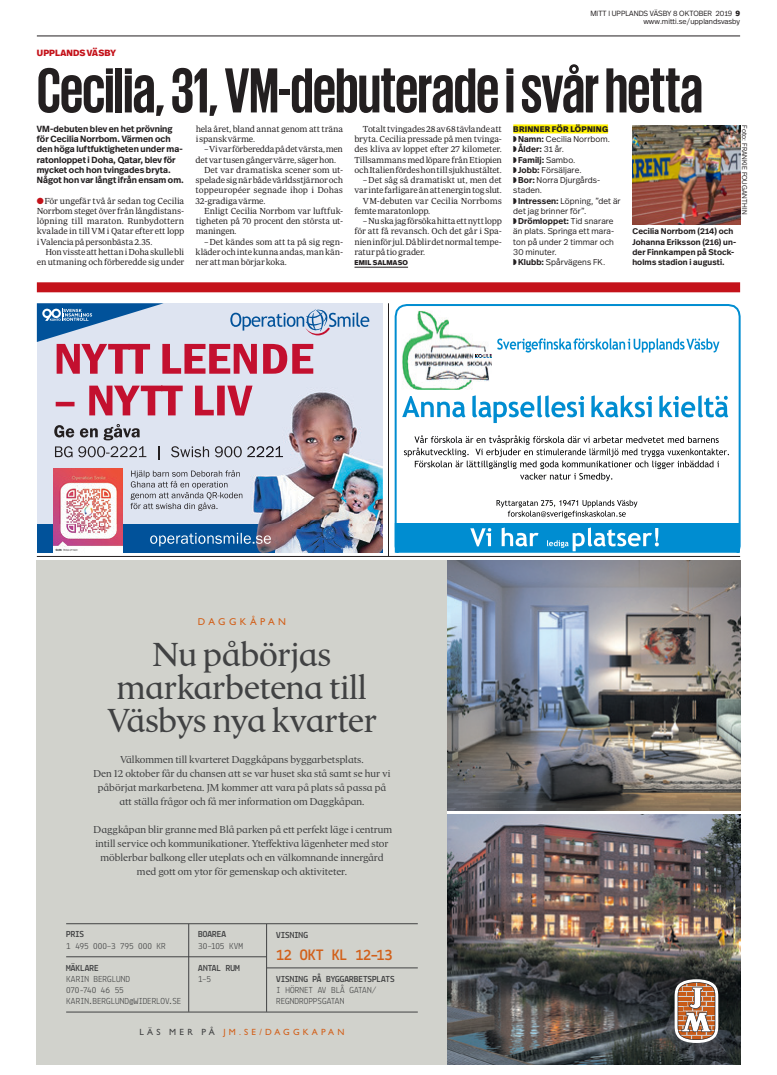
<style>
.page{position:relative;width:777px;height:1075px;background:#fff}
.page>*{position:absolute;margin:0;border:0;box-sizing:border-box;transform-origin:0 0}
.t1{font:700 65px "Giorgio Sans";letter-spacing:-.01em;color:#231f20}
.t2{font:33px/33px "JM Serif";letter-spacing:-.01em;color:#414243;text-align:center}
.t3{font:700 16px "Lekton";letter-spacing:-.01em;color:#d2601a}
.t4{font:10px/14px "JM Serif";color:#414243;text-align:center}
.t5{font:10px "Gill Sansfor JM";letter-spacing:.35em;color:#d2601a}
.t6{font:9.2px/11.1px "Lekton";letter-spacing:-.005em;color:#414243}
.t7{font:700 9.2px "Lekton";color:#414243}
.t8{font:9px "Gill Sansfor JM";letter-spacing:.35em;color:#d2601a}
.t9{font:800 9px "Real Head OT";letter-spacing:.01em;color:#c4121a}
.t10{font:8.9px/10.3px "Periodico Text Lg";letter-spacing:-.015em;color:#231f20;text-align:justify}
.t11{font:600 8.9px/10.3px "Real Head OT";color:#231f20}
.t12{font:300 8.5px "Real Head OT";letter-spacing:.01em;color:#231f20}
.t13{font:600 8.5px "Real Head OT";letter-spacing:.015em;color:#231f20}
.t14{font:600 8.2px/10.2px "Real Head OT";letter-spacing:.015em;color:#231f20}
.t15{font:800 8.2px "Real Head OT";letter-spacing:.025em;color:#231f20}
.t16{font:300 7.5px/8px "Real Head OT";color:#231f20;text-align:right}
.t17{font:300 7px "Real Head OT";letter-spacing:.005em;color:#231f20}
.t18{font:800 7px "Real Head OT";letter-spacing:.035em;color:#231f20}
.s1{font-weight:800}
.s2{font-weight:600}
.s3{font-weight:300}
.s4{color:#c4121a}
.s5{color:#414243}
</style>
<div class="page">
<hr style="left:37px;top:36px;width:703px;height:1px;background:#231f20">
<div style="left:37px;top:282px;width:703px;height:10px;background:#c4121a"></div>
<hr style="left:354px;top:267px;width:54px;height:1px;background:#231f20">
<img style="left:632px;top:125px;width:108px;height:99px">
<div style="left:513px;top:124px;width:95px;height:9px;background:#fff101"></div>
<svg style="left:394px;top:304px;width:346px;height:249px"></svg>
<img style="left:401px;top:310px;width:91px;height:80px">
<img style="left:475px;top:353px;width:17px;height:5px">
<svg style="left:497px;top:338px;width:222px;height:15px"></svg>
<svg style="left:402px;top:396px;width:63px;height:21px"></svg>
<svg style="left:472px;top:395px;width:112px;height:28px"></svg>
<svg style="left:591px;top:395px;width:61px;height:22px"></svg>
<svg style="left:659px;top:395px;width:69px;height:22px"></svg>
<svg style="left:404px;top:435px;width:325px;height:46px"></svg>
<svg style="left:395px;top:500px;width:345px;height:53px"></svg>
<img style="left:447px;top:815px;width:293px;height:250px">
<img style="left:447px;top:560px;width:293px;height:250px">
<div style="left:37px;top:560px;width:410px;height:505px;background:#d1d2cc"></div>
<svg style="left:674px;top:979px;width:44px;height:64px"></svg>
<hr style="left:66px;top:923px;width:352px;height:1px;background:#414243">
<hr style="left:66px;top:1012px;width:352px;height:1px;background:#414243">
<hr style="left:188px;top:924px;width:1px;height:88px;background:#414243">
<hr style="left:266px;top:924px;width:1px;height:88px;background:#414243">
<hr style="left:66px;top:956px;width:200px;height:1px;background:#414243">
<hr style="left:267px;top:968px;width:151px;height:1px;background:#414243">
<div style="left:37px;top:303px;width:346px;height:250px;background:#dee4f1"></div>
<svg style="left:37px;top:303px;width:332px;height:71px"></svg>
<svg style="left:54px;top:424px;width:86px;height:16px"></svg>
<svg style="left:55px;top:446px;width:91px;height:11px"></svg>
<svg style="left:158px;top:446px;width:1px;height:14px"></svg>
<svg style="left:171px;top:446px;width:79px;height:11px"></svg>
<div style="left:37px;top:524px;width:346px;height:29px;background:#01529a"></div>
<img style="left:53px;top:469px;width:70px;height:83px">
<svg style="left:130px;top:470px;width:112px;height:41px"></svg>
<img style="left:250px;top:392px;width:133px;height:161px">
<svg style="left:56px;top:386px;width:196px;height:30px"></svg>
<img style="left:250px;top:446px;width:33px;height:11px">
<svg style="left:150px;top:533px;width:121px;height:13px"></svg>
<hr style="left:37px;top:556px;width:703px;height:1px;background:#231f20">
<hr style="left:388px;top:303px;width:1px;height:253px;background:#231f20">
<p class="t16" style="left:590px;top:10px;width:151px">MITT I UPPLANDS VÄSBY 8 OKTOBER 2019 <span class="s1">9 </span>www.mitti.se/upplandsvasby</p>
<p class="t9" style="left:37px;top:47px;width:81px">UPPLANDS VÄSBY</p>
<h1 class="t1" style="left:37px;top:58px;width:667px">Cecilia, 31, VM-debuterade i svår hetta</h1>
<p class="t11" style="left:37px;top:124px;width:148px">VM-debuten blev en het prövning för Cecilia Norrbom. Värmen och den höga luftfuktigheten under ma&shy;ratonloppet i Doha, Qatar, blev för mycket och hon tvingades bryta.<br>Något hon var långt ifrån ensam om.</p>
<p class="t15" style="left:513px;top:124px;width:96px">BRINNER FÖR LÖPNING</p>
<p class="t12" style="left:518px;top:134px;width:94px"><span class="s2">Namn:</span> Cecilia Norrbom.</p>
<p class="t13" style="left:518px;top:144px;width:47px">Ålder: <span class="s3">31 år.</span></p>
<p class="t13" style="left:518px;top:154px;width:59px">Familj: <span class="s3">Sambo.</span></p>
<p class="t12" style="left:518px;top:165px;width:65px"><span class="s2">Jobb:</span> Försäljare.</p>
<p class="t12" style="left:518px;top:175px;width:84px"><span class="s2">Bor:</span> Norra Djurgårds-</p>
<p class="t12" style="left:513px;top:185px;width:30px">staden.</p>
<p class="t12" style="left:518px;top:196px;width:104px"><span class="s2">Intressen:</span> Löpning, ”det är</p>
<p class="t12" style="left:513px;top:206px;width:75px">det jag brinner för”.</p>
<p class="t13" style="left:518px;top:216px;width:97px">Drömloppet: <span class="s3">Tid snarare</span></p>
<p class="t12" style="left:513px;top:226px;width:102px">än plats. Springa ett mara-</p>
<p class="t12" style="left:513px;top:237px;width:102px">ton på under 2 timmar och</p>
<p class="t12" style="left:513px;top:247px;width:45px">30 minuter.</p>
<p class="t12" style="left:518px;top:257px;width:89px"><span class="s2">Klubb:</span> Spårvägens FK.</p>
<p class="t10" style="left:363px;top:124px;width:140px">Totalt tvingades 28 av 68 tävlande att</p>
<p class="t10" style="left:354px;top:134px;width:149px">bryta. Cecilia pressade på men tvinga-</p>
<p class="t10" style="left:354px;top:144px;width:149px">des kliva av loppet efter 27 kilometer.</p>
<p class="t10" style="left:354px;top:154px;width:149px">Tillsammans med löpare från Etiopien</p>
<p class="t10" style="left:354px;top:165px;width:149px">och Italien fördes hon till sjukhustältet.</p>
<p class="t10" style="left:363px;top:175px;width:140px">–Det såg så dramatiskt ut, men det</p>
<p class="t10" style="left:354px;top:185px;width:149px">var inte farligare än att energin tog slut.</p>
<p class="t10" style="left:363px;top:195px;width:140px">VM-debuten var Cecilia Norrboms</p>
<p class="t10" style="left:354px;top:206px;width:77px">femte maratonlopp.</p>
<p class="t10" style="left:363px;top:216px;width:140px">–Nu ska jag försöka hitta ett nytt lopp</p>
<p class="t10" style="left:354px;top:226px;width:149px">för att få revansch. Och det går i Spa-</p>
<p class="t10" style="left:354px;top:236px;width:149px">nien inför jul. Då blir det normal tempe-</p>
<p class="t10" style="left:354px;top:247px;width:72px">ratur på tio grader.</p>
<p class="t18" style="left:354px;top:258px;width:55px">EMIL SALMASO</p>
<p class="t10" style="left:196px;top:124px;width:149px">hela året, bland annat genom att träna i spansk värme.</p>
<p class="t10" style="left:204px;top:144px;width:140px">–Vi var förberedda på det värsta, men</p>
<p class="t10" style="left:196px;top:154px;width:142px">det var tusen gånger värre, säger hon.</p>
<p class="t10" style="left:204px;top:165px;width:140px">Det var dramatiska scener som ut-</p>
<p class="t10" style="left:196px;top:175px;width:149px">spelade sig när både världsstjärnor och</p>
<p class="t10" style="left:196px;top:185px;width:149px">toppeuropéer segnade ihop i Dohas</p>
<p class="t10" style="left:196px;top:195px;width:71px">32-gradiga värme.</p>
<p class="t10" style="left:204px;top:206px;width:140px">Enligt Cecilia Norrbom var luftfuk-</p>
<p class="t10" style="left:196px;top:216px;width:149px">tigheten på 70 procent den största ut-</p>
<p class="t10" style="left:196px;top:226px;width:42px">maningen.</p>
<p class="t10" style="left:204px;top:236px;width:140px">–Det kändes som att ta på sig regn-</p>
<p class="t10" style="left:196px;top:247px;width:149px">kläder och inte kunna andas, man kän-</p>
<p class="t10" style="left:196px;top:257px;width:93px">ner att man börjar koka.</p>
<p class="t17" style="left:749px;top:125px;width:89px;rotate:90deg">Foto: Frankie Fouganthin</p>
<p class="t10" style="left:37px;top:195px;width:149px"><span class="s4">●</span>För ungefär två år sedan tog Cecilia Norrbom steget över från långdistans&shy;löpning till maraton. Runbydottern kvalade in till VM i Qatar efter ett lopp i Valencia på personbästa 2.35.</p>
<p class="t10" style="left:37px;top:247px;width:149px;text-align:right">Hon visste att hettan i Doha skulle bli en utmaning och förberedde sig under</p>
<p class="t14" style="left:632px;top:227px;width:105px">Cecilia Norrbom (214) och<br>Johanna Eriksson (216) un&shy;der Finnkampen på Stock&shy;holms stadion i augusti.</p>
<p class="t5" style="left:198px;top:615px;width:90px">DAGGKÅPAN</p>
<h2 class="t2" style="left:107px;top:637px;width:271px">Nu påbörjas markarbetena till<br>Väsbys nya kvarter</h2>
<p class="t4" style="left:93px;top:752px;width:298px">Välkommen till kvarteret Daggkåpans byggarbetsplats.<br>Den 12 oktober får du chansen att se var huset ska stå samt se hur vi påbörjat markarbetena. JM kommer att vara på plats så passa på att ställa frågor och få mer information om Daggkåpan.</p>
<p class="t4" style="left:94px;top:822px;width:300px">Daggkåpan blir granne med Blå parken på ett perfekt läge i centrum intill service och kommunikationer. Yteffektiva lägenheter med stor möblerbar balkong eller uteplats och en välkomnande innergård med gott om ytor för gemenskap och aktiviteter.</p>
<p class="t7" style="left:66px;top:929px;width:20px">PRIS</p>
<p class="t6" style="left:66px;top:940px;width:101px">1 495 000–3 795 000 KR</p>
<p class="t7" style="left:66px;top:962px;width:34px">MÄKLARE</p>
<p class="t6" style="left:66px;top:973px;width:117px">KARIN BERGLUND<br>070-740 46 55<br>KARIN.BERGLUND@WIDERLOV.SE</p>
<p class="t7" style="left:198px;top:929px;width:29px">BOAREA</p>
<p class="t6" style="left:198px;top:940px;width:46px">30–105 KVM</p>
<p class="t7" style="left:198px;top:962px;width:43px">ANTAL RUM</p>
<p class="t6" style="left:198px;top:973px;width:14px">1–5</p>
<p class="t7" style="left:276px;top:973px;width:120px">VISNING PÅ BYGGARBETSPLATS</p>
<p class="t6" style="left:276px;top:984px;width:102px">I HÖRNET AV BLÅ GATAN/<br>REGNDROPPSGATAN</p>
<p class="t7" style="left:276px;top:929px;width:33px">VISNING</p>
<h3 class="t3" style="left:276px;top:945px;width:118px">12 OKT KL 12–13</h3>
<p class="t8" style="left:140px;top:1027px;width:206px"><span class="s5">LÄS MER PÅ</span> JM.SE/DAGGKAPAN</p>
</div>
